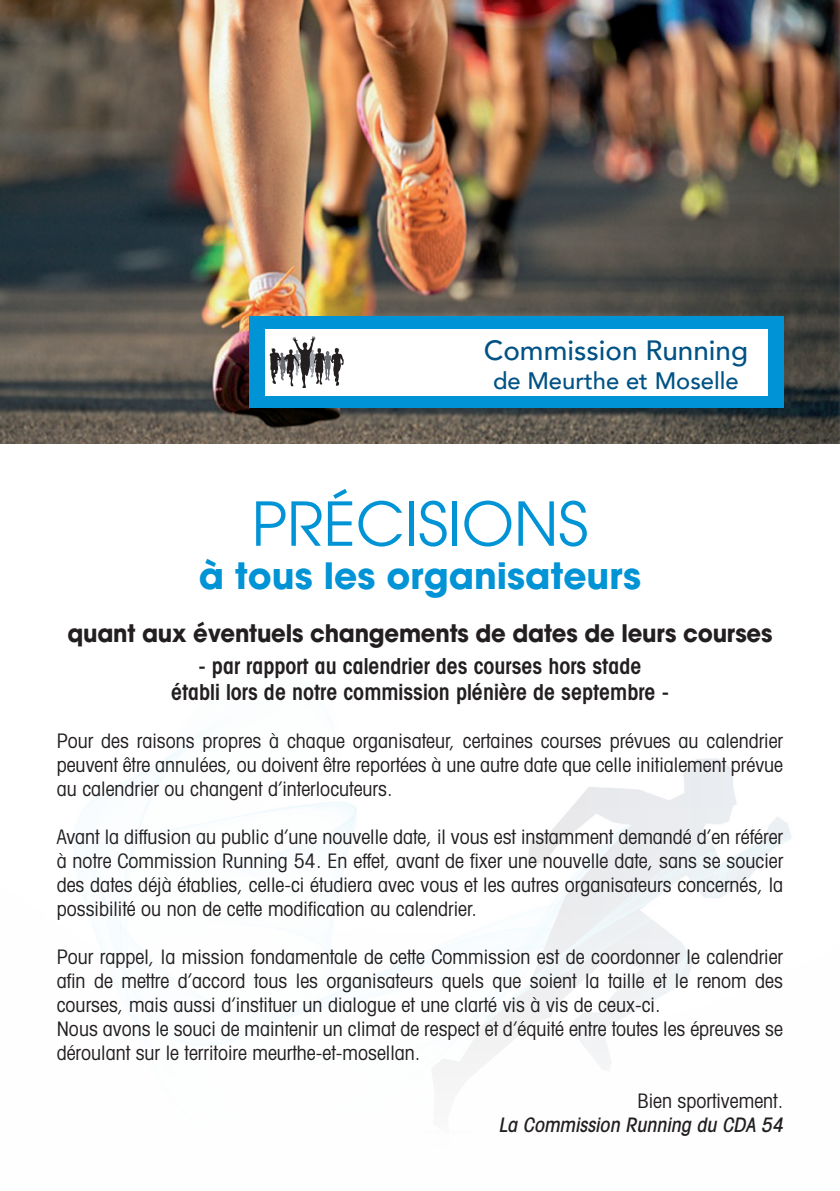
<style>
.page{position:relative;width:840px;height:1191px;background:#fff}
.page>*{position:absolute;margin:0;border:0;box-sizing:border-box;transform-origin:0 0}
.t1{font:60px "Avant Garde";color:#0093d5}
.t2{font:700 36px "Avant Garde";color:#0093d5}
.t3{font:500 27.8px "Avenir";color:#005285}
.t4{font:700 24px "Avant Garde";letter-spacing:-.01em;color:#231f20;scale:.95 1}
.t5{font:500 23.8px "Avenir";color:#005285}
.t6{font:600 condensed 22px/26.4px "Avant Garde";color:#231f20;text-align:center}
.t7{font:condensed 20px/24px "Avant Garde";color:#231f20;text-align:justify}
.t8{font:italic 500 condensed 20px "Avant Garde";color:#231f20}
</style>
<div class="page">
<img style="left:0;top:0;width:839px;height:443px">
<div style="left:249px;top:316px;width:533px;height:92px;background:#0093d5"></div>
<div style="left:265px;top:329px;width:501px;height:66px;background:#fff"></div>
<svg style="left:269px;top:336px;width:74px;height:52px"></svg>
<h3 class="t3" style="left:483px;top:326px;width:266px">Commission Running</h3>
<p class="t5" style="left:492px;top:360px;width:247px">de Meurthe et Moselle</p>
<h1 class="t1" style="left:251px;top:488px;width:338px">PRÉCISIONS</h1>
<h2 class="t2" style="left:199px;top:552px;width:444px">à tous les organisateurs</h2>
<p class="t4" style="left:67px;top:617px;width:743px">quant aux éventuels changements de dates de leurs courses</p>
<p class="t6" style="left:171px;top:652px;width:499px">- par rapport au calendrier des courses hors stade<br>établi lors de notre commission plénière de septembre -</p>
<p class="t7" style="left:57px;top:728px;width:727px">Pour des raisons propres à chaque organisateur, certaines courses prévues au calendrier peuvent être annulées, ou doivent être reportées à une autre date que celle initialement prévue au calendrier ou changent d’interlocuteurs.</p>
<p class="t7" style="left:57px;top:824px;width:727px">Avant la diffusion au public d’une nouvelle date, il vous est instamment demandé d’en référer à notre Commission Running 54. En effet, avant de fixer une nouvelle date, sans se soucier des dates déjà établies, celle-ci étudiera avec vous et les autres organisateurs concernés, la possibilité ou non de cette modification au calendrier.</p>
<p class="t7" style="left:57px;top:944px;width:727px;text-align:left">Pour rappel, la mission fondamentale de cette Commission est de coordonner le calendrier afin de mettre d’accord tous les organisateurs quels que soient la taille et le renom des courses, mais aussi d’instituer un dialogue et une clarté vis à vis de ceux-ci.<br>Nous avons le souci de maintenir un climat de respect et d’équité entre toutes les épreuves se déroulant sur le territoire meurthe-et-mosellan.</p>
<p class="t7" style="left:637px;top:1088px;width:147px">Bien sportivement.</p>
<p class="t8" style="left:498px;top:1112px;width:290px">La Commission Running du CDA 54</p>
</div>
